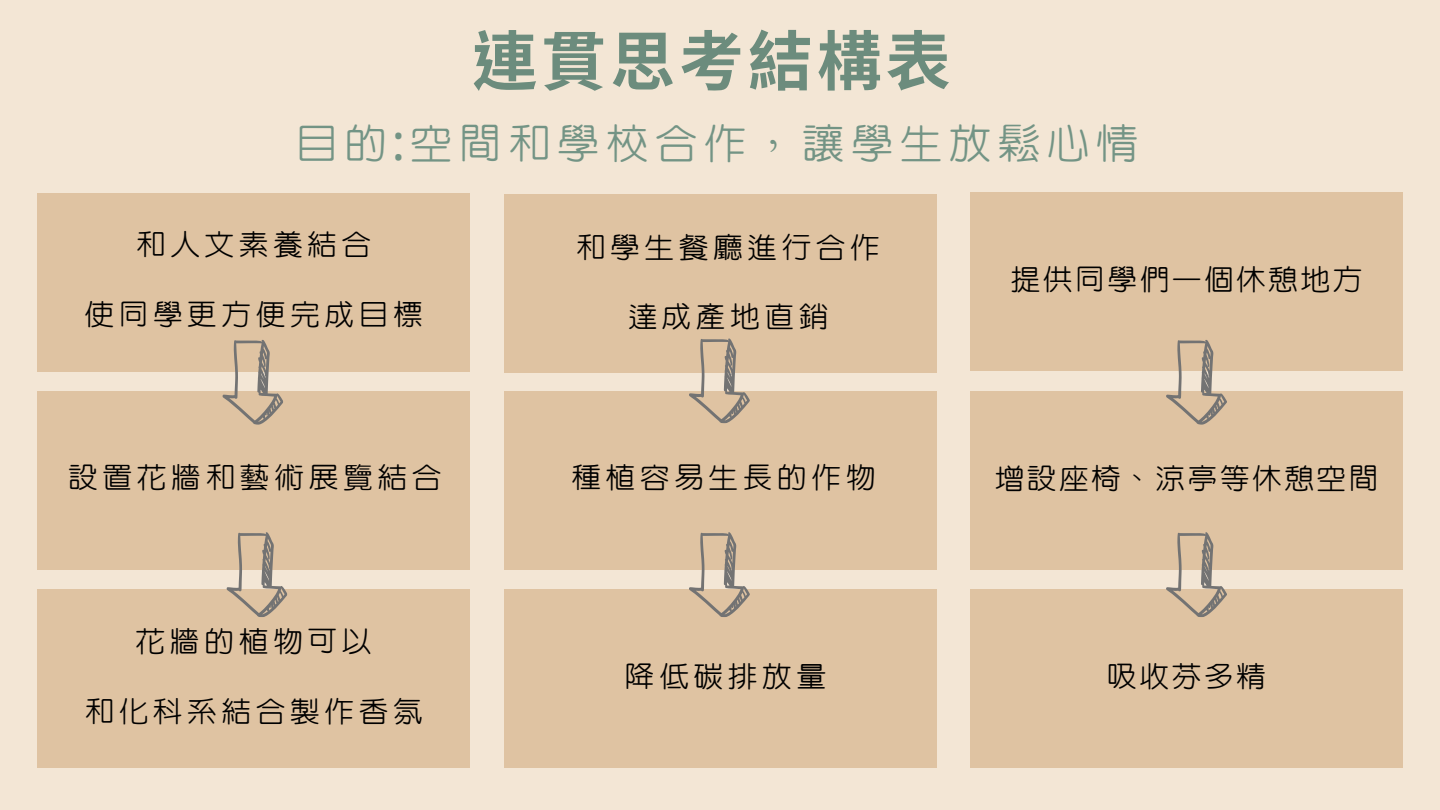
<style>
.page{position:relative;width:1440px;height:810px;background:#f3e6d5}
.page>*{position:absolute;margin:0;border:0;box-sizing:border-box;transform-origin:0 0}
.t1{font:700 65px "Noto Sans CJ Ksc";letter-spacing:.06em;color:#6c8c7d}
.t2{font:50px "cw Te X Yen";letter-spacing:.06em;color:#739485}
.t3{font:35.1px "cw Te X Yen";letter-spacing:.06em;color:#000}
.t4{font:35px "cw Te X Yen";letter-spacing:.06em;color:#000}
.t5{font:35px "cw Te X Yen";color:#000}
.s1{font-family:"Noto Sans"}
</style>
<div class="page">
<div style="left:37px;top:193px;width:433px;height:179px;background:#dfc3a2"></div>
<div style="left:504px;top:194px;width:432px;height:179px;background:#dfc3a2"></div>
<div style="left:970px;top:192px;width:433px;height:178px;background:#dfc3a2"></div>
<div style="left:504px;top:391px;width:432px;height:179px;background:#dfc3a2"></div>
<div style="left:504px;top:589px;width:432px;height:178px;background:#dfc3a2"></div>
<div style="left:970px;top:589px;width:433px;height:178px;background:#dfc3a2"></div>
<div style="left:37px;top:391px;width:433px;height:179px;background:#dfc3a2"></div>
<div style="left:37px;top:589px;width:433px;height:178px;background:#dfc3a2"></div>
<div style="left:970px;top:391px;width:433px;height:179px;background:#dfc3a2"></div>
<svg style="left:222px;top:340px;width:61px;height:85px"></svg>
<svg style="left:689px;top:338px;width:61px;height:86px"></svg>
<svg style="left:1165px;top:340px;width:64px;height:85px"></svg>
<svg style="left:226px;top:532px;width:62px;height:85px"></svg>
<svg style="left:689px;top:532px;width:61px;height:85px"></svg>
<svg style="left:1166px;top:532px;width:61px;height:85px"></svg>
<p class="t1" style="left:472px;top:10px;width:480px">連貫思考結構表</p>
<p class="t2" style="left:294px;top:121px;width:848px">目的<span class="s1">:</span>空間和學校合作，讓學生放鬆心情</p>
<p class="t4" style="left:135px;top:229px;width:239px">和人文素養結合</p>
<p class="t4" style="left:83px;top:299px;width:342px">使同學更方便完成目標</p>
<p class="t3" style="left:67px;top:461px;width:377px">設置花牆和藝術展覽結合</p>
<p class="t3" style="left:134px;top:626px;width:240px">花牆的植物可以</p>
<p class="t4" style="left:83px;top:695px;width:342px">和化科系結合製作香氛</p>
<p class="t4" style="left:575px;top:231px;width:308px">和學生餐廳進行合作</p>
<p class="t4" style="left:626px;top:301px;width:205px">達成產地直銷</p>
<p class="t4" style="left:570px;top:461px;width:308px">種植容易生長的作物</p>
<p class="t4" style="left:624px;top:661px;width:205px">降低碳排放量</p>
<h1 class="t5" style="left:1009px;top:263px;width:356px">提供同學們一個休憩地方</h1>
<p class="t5" style="left:993px;top:463px;width:388px">增設座椅、涼亭等休憩空間</p>
<h2 class="t4" style="left:1106px;top:660px;width:162px">吸收芬多精</h2>
</div>
